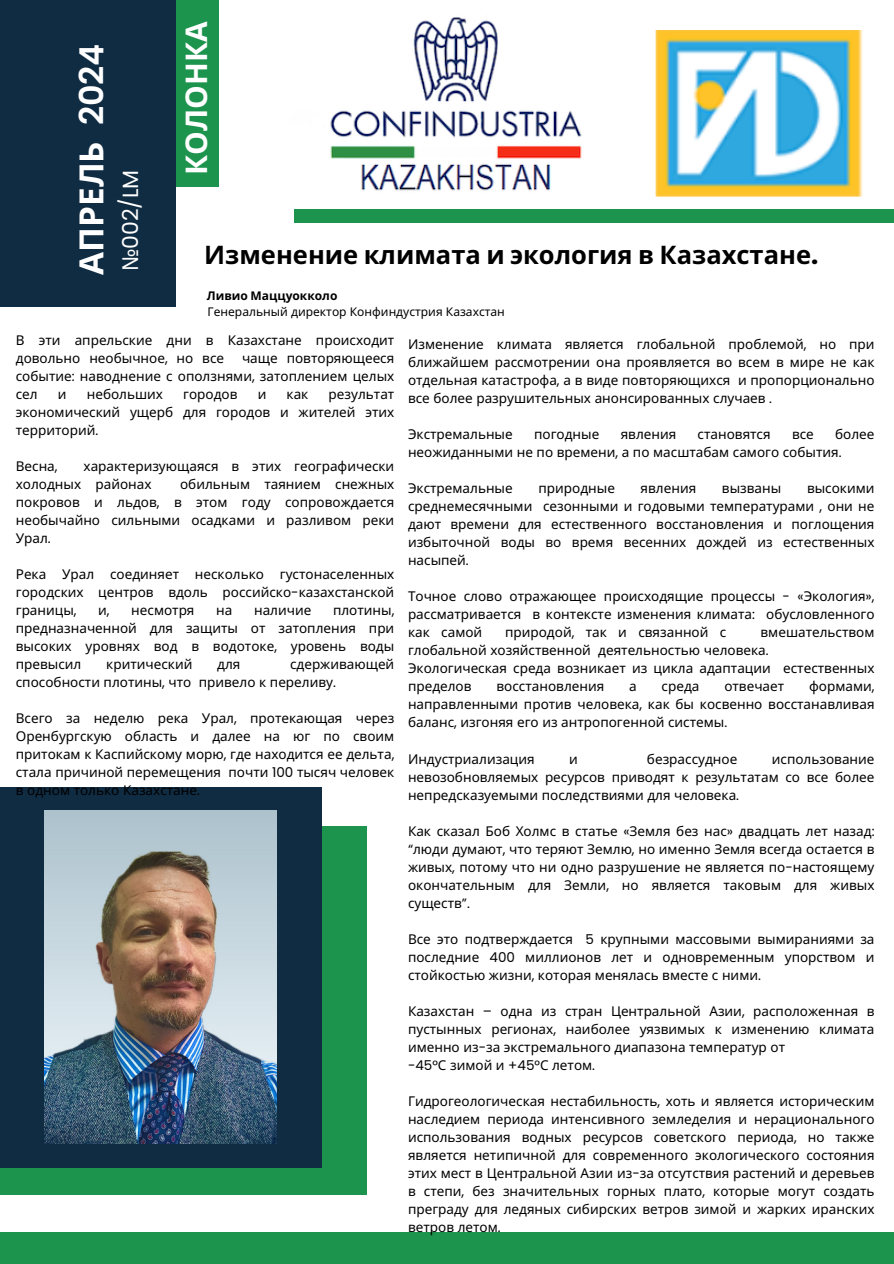
<style>
.page{position:relative;width:894px;height:1264px;background:#fff}
.page>*{position:absolute;margin:0;border:0;box-sizing:border-box;transform-origin:0 0}
.t1{font:700 33.3px "Noto Sans";color:#fff}
.t2{font:700 29.85px "Noto Sans";color:#fff}
.t3{font:700 25.5px "Noto Sans";color:#000}
.t4{font:21.9px "Poppins";color:#fff}
.t5{font:13.5px/18px "Noto Sans";color:#000;text-align:justify}
.t6{font:12px/16px "Noto Sans";color:#000}
.s1{font-family:"Poppins";font-weight:600}
.s2{font-family:"Noto Sans"}
.s3{font-family:"Poppins"}
.s4{font-weight:700}
</style>
<div class="page">
<div style="left:0;top:826px;width:366px;height:368px;background:#1d944d"></div>
<img style="left:294px;top:222px;width:315px;height:1px">
<div style="left:294px;top:208px;width:599px;height:14px;background:#1d944d"></div>
<div style="left:0;top:1231px;width:893px;height:32px;background:#1d944d"></div>
<div style="left:0;top:787px;width:321px;height:379px;background:#102c43"></div>
<div style="left:0;top:0;width:176px;height:307px;background:#102c43"></div>
<div style="left:176px;top:0;width:42px;height:187px;background:#1d944d"></div>
<img style="left:330px;top:17px;width:252px;height:174px">
<img style="left:45px;top:810px;width:232px;height:333px">
<img style="left:655px;top:30px;width:208px;height:167px">
<h1 class="t1" style="left:68px;top:275px;width:233px;rotate:-90deg">АПРЕЛЬ <span class="s1">2024</span></h1>
<h5 class="t4" style="left:115px;top:271px;width:103px;rotate:-90deg"><span class="s2">№</span>002/LM</h5>
<h5 class="t2" style="left:175px;top:175px;width:155px;rotate:-90deg">КОЛОНКА</h5>
<h5 class="t3" style="left:204px;top:236px;width:615px">Изменение климата и экология в Казахстане<span class="s3">.</span></h5>
<h5 class="t6" style="left:207px;top:287px;width:299px"><span class="s4">Ливио Маццуокколо<br></span>Генеральный директор Конфиндустрия Казахстан</h5>
<h5 class="t5" style="left:16px;top:330px;width:380px">В эти апрельские дни в Казахстане происходит довольно необычное<span class="s3">,</span> но все</h5>
<h5 class="t5" style="left:16px;top:348px;width:380px;text-indent:226px">чаще повторяющееся событие<span class="s3">:</span> наводнение с оползнями<span class="s3">,</span> затоплением целых сел</h5>
<h5 class="t5" style="left:58px;top:384px;width:10px">и</h5>
<h5 class="t5" style="left:87px;top:384px;width:78px">небольших</h5>
<h5 class="t5" style="left:183px;top:384px;width:56px">городов</h5>
<h5 class="t5" style="left:258px;top:384px;width:10px">и</h5>
<h5 class="t5" style="left:286px;top:384px;width:23px">как</h5>
<h5 class="t5" style="left:328px;top:384px;width:67px">результат</h5>
<h5 class="t5" style="left:16px;top:402px;width:192px">экономический ущерб для</h5>
<h5 class="t5" style="left:216px;top:402px;width:180px">городов и жителей этих</h5>
<h5 class="t5" style="left:16px;top:420px;width:84px">территорий<span class="s3">.</span></h5>
<h5 class="t5" style="left:16px;top:456px;width:43px">Весна<span class="s3">,</span></h5>
<h5 class="t5" style="left:16px;top:456px;width:380px;text-indent:68px">характеризующаяся в этих географически холодных районах</h5>
<h5 class="t5" style="left:16px;top:474px;width:380px;text-indent:164px">обильным таянием снежных покровов и льдов<span class="s3">,</span> в этом году сопровождается необычайно сильными осадками и разливом реки Урал<span class="s3">.</span></h5>
<h5 class="t5" style="left:16px;top:564px;width:380px">Река Урал соединяет несколько густонаселенных городских центров вдоль российско<span class="s3">-</span>казахстанской границы<span class="s3">,</span></h5>
<h5 class="t5" style="left:98px;top:600px;width:13px">и<span class="s3">,</span></h5>
<h5 class="t5" style="left:131px;top:600px;width:65px">несмотря</h5>
<h5 class="t5" style="left:216px;top:600px;width:18px">на</h5>
<h5 class="t5" style="left:254px;top:600px;width:59px">наличие</h5>
<h5 class="t5" style="left:333px;top:600px;width:63px">плотины<span class="s3">,</span></h5>
<h5 class="t5" style="left:16px;top:618px;width:224px">предназначенной для защиты</h5>
<h5 class="t5" style="left:16px;top:618px;width:380px;text-indent:235px">от затопления при высоких уровнях вод в водотоке<span class="s3">,</span> уровень воды превысил</h5>
<h5 class="t5" style="left:16px;top:654px;width:380px;text-indent:274px">сдерживающей способности плотины<span class="s3">,</span> что привело к переливу<span class="s3">.</span></h5>
<h5 class="t5" style="left:16px;top:708px;width:380px">Всего за неделю река Урал<span class="s3">,</span> протекающая через<br>Оренбургскую область и далее на</h5>
<h5 class="t5" style="left:106px;top:654px;width:88px">критический</h5>
<h5 class="t5" style="left:217px;top:654px;width:25px">для</h5>
<h5 class="t5" style="left:16px;top:726px;width:380px;text-indent:277px">юг по своим притокам к Каспийскому морю<span class="s3">,</span> где находится ее дельта<span class="s3">, </span>стала причиной перемещения почти <span class="s3">100</span> тысяч человек в одном только Казахстане<span class="s3">.</span></h5>
<h4 class="t5" style="left:408px;top:335px;width:468px">Изменение климата является глобальной проблемой<span class="s3">,</span> но при ближайшем рассмотрении она проявляется во всем в мире не как отдельная катастрофа<span class="s3">,</span> а в виде повторяющихся</h4>
<h2 class="t5" style="left:408px;top:371px;width:468px;text-indent:330px">и пропорционально все более разрушительных анонсированных случаев <span class="s3">.</span></h2>
<h2 class="t5" style="left:408px;top:425px;width:106px">Экстремальные</h2>
<h2 class="t5" style="left:534px;top:425px;width:67px">погодные</h2>
<h2 class="t5" style="left:620px;top:425px;width:57px">явления</h2>
<h2 class="t5" style="left:697px;top:425px;width:75px">становятся</h2>
<h2 class="t5" style="left:791px;top:425px;width:23px">все</h2>
<h2 class="t5" style="left:408px;top:425px;width:468px;text-indent:427px">более неожиданными не по времени<span class="s3">,</span> а по масштабам самого события<span class="s3">.</span></h2>
<p class="t5" style="left:408px;top:479px;width:106px">Экстремальные</p>
<p class="t5" style="left:538px;top:479px;width:78px">природные</p>
<p class="t5" style="left:640px;top:479px;width:57px">явления</p>
<p class="t5" style="left:721px;top:479px;width:61px">вызваны</p>
<p class="t5" style="left:408px;top:479px;width:468px;text-indent:399px">высокими среднемесячными сезонными и годовыми температурами <span class="s3">,</span> они не дают времени для естественного восстановления и поглощения избыточной воды во время весенних</p>
<p class="t5" style="left:696px;top:533px;width:179px">дождей из естественных</p>
<p class="t5" style="left:408px;top:551px;width:62px">насыпей<span class="s3">.</span></p>
<p class="t5" style="left:408px;top:587px;width:468px">Точное слово отражающее происходящие процессы <span class="s3">- «</span>Экология<span class="s3">», </span>рассматривается в контексте изменения климата<span class="s3">:</span> обусловленного как самой</p>
<p class="t5" style="left:505px;top:623px;width:205px">природой<span class="s3">,</span> так и связанной</p>
<p class="t5" style="left:719px;top:623px;width:8px">с</p>
<p class="t5" style="left:408px;top:623px;width:468px;text-align:left;text-indent:352px">вмешательством глобальной хозяйственной деятельностью человека<span class="s3">.<br></span>Экологическая среда возникает из цикла адаптации естественных пределов</p>
<p class="t5" style="left:408px;top:677px;width:468px;text-indent:401px">формами<span class="s3">, </span>направленными против человека<span class="s3">,</span> как бы косвенно восстанавливая баланс<span class="s3">,</span> изгоняя его из антропогенной системы<span class="s3">.</span></p>
<p class="t5" style="left:408px;top:749px;width:128px">Индустриализация</p>
<p class="t5" style="left:569px;top:749px;width:10px">и</p>
<p class="t5" style="left:646px;top:749px;width:92px">безрассудное</p>
<p class="t5" style="left:496px;top:677px;width:109px">восстановления</p>
<p class="t5" style="left:629px;top:677px;width:9px">а</p>
<p class="t5" style="left:661px;top:677px;width:39px">среда</p>
<p class="t5" style="left:724px;top:677px;width:61px">отвечает</p>
<p class="t5" style="left:408px;top:749px;width:468px;text-indent:364px">использование невозобновляемых ресурсов приводят к результатам со</p>
<h3 class="t5" style="left:806px;top:767px;width:69px">все более</h3>
<h3 class="t5" style="left:408px;top:785px;width:332px">непредсказуемыми последствиями для человека<span class="s3">.</span></h3>
<h3 class="t5" style="left:408px;top:821px;width:468px">Как сказал Боб Холмс в статье <span class="s3">«</span>Земля без нас<span class="s3">»</span> двадцать лет назад<span class="s3">:</span></h3>
<p class="t5" style="left:408px;top:839px;width:468px"><span class="s3">“</span>люди думают<span class="s3">,</span> что теряют Землю<span class="s3">,</span> но именно Земля всегда остается в живых<span class="s3">,</span> потому что ни одно разрушение не является по<span class="s3">-</span>настоящему окончательным для Земли<span class="s3">,</span> но является таковым для</p>
<p class="t5" style="left:830px;top:875px;width:46px">живых</p>
<p class="t5" style="left:408px;top:893px;width:63px">существ<span class="s3">”.</span></p>
<p class="t5" style="left:408px;top:929px;width:468px">Все это подтверждается <span class="s3">5</span> крупными массовыми вымираниями за последние <span class="s3">400</span> миллионов лет и одновременным упорством и стойкостью жизни<span class="s3">,</span> которая менялась вместе с ними<span class="s3">.</span></p>
<p class="t5" style="left:408px;top:1001px;width:468px">Казахстан <span class="s3">–</span> одна из стран Центральной Азии<span class="s3">,</span> расположенная в пустынных регионах<span class="s3">,</span> наиболее</p>
<h5 class="t5" style="left:408px;top:1019px;width:468px;text-align:left;text-indent:232px">уязвимых к изменению климата именно из<span class="s3">-</span>за экстремального диапазона температур от<br><span class="s3">-45°</span>С зимой и <span class="s3">+45°</span>С летом<span class="s3">.</span></h5>
<h5 class="t5" style="left:408px;top:1091px;width:468px">Гидрогеологическая нестабильность<span class="s3">,</span> хоть и является историческим наследием периода</h5>
<h5 class="t5" style="left:408px;top:1109px;width:468px;text-indent:143px">интенсивного земледелия и нерационального использования водных ресурсов советского периода<span class="s3">,</span> но также является нетипичной для современного экологического состояния этих мест в Центральной Азии из<span class="s3">-</span>за отсутствия растений и деревьев в степи<span class="s3">,</span> без значительных горных плато<span class="s3">,</span> которые могут создать преграду для ледяных сибирских ветров зимой и жарких иранских</h5>
<h5 class="t5" style="left:408px;top:1217px;width:94px">ветров летом<span class="s3">.</span></h5>
</div>
